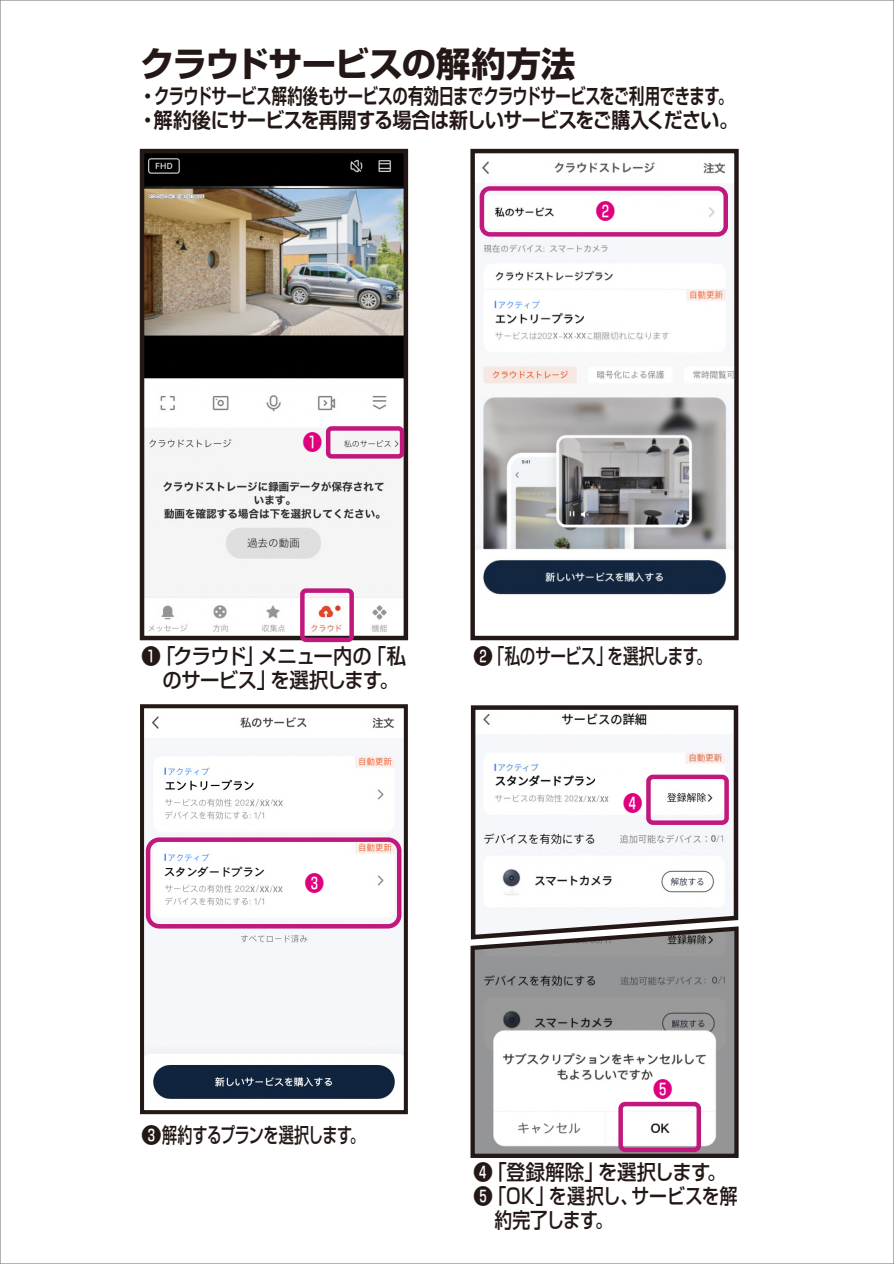
<style>
.page{position:relative;width:894px;height:1264px;background:#fff}
.page>*{position:absolute;margin:0;border:0;box-sizing:border-box;transform-origin:0 0}
.t1{font:700 34.5px "Shin Go Pro";letter-spacing:-.03em;color:#231815}
.t2{font:700 21px/24px "Shin Go Pro De";letter-spacing:-.025em;color:#231815;scale:.95 1}
.t3{font:500 21px/24px "Shin Go Pro";letter-spacing:-.02em;color:#231815;scale:.92 1}
.t4{font:500 21px "Shin Go Pro";letter-spacing:.005em;color:#231815;scale:.92 1}
.t5{font:500 21px "Shin Go Pro";letter-spacing:-.02em;color:#231815;scale:.95 1}
.t6{font:500 21px "Shin Go Pro";letter-spacing:-.02em;color:#231815;scale:.85 1}
.t7{font:500 21px "Shin Go Pro";color:#df007f;scale:.92 1}
.t8{font:11.25px "DFHS Gothic W5 MP RKSJ H";color:#000}
</style>
<div class="page">
<img style="left:145px;top:154px;width:258px;height:478px">
<div style="left:226px;top:158px;width:97px;height:16px;background:#000"></div>
<img style="left:145px;top:189px;width:258px;height:146px">
<div style="left:140px;top:149px;width:268px;height:491px;border:4px solid #231815"></div>
<div style="left:326px;top:426px;width:78px;height:32px;border:4px solid #c1187d;border-radius:3px"></div>
<div style="left:300px;top:588px;width:54px;height:54px;border:4px solid #c1187d;border-radius:4px"></div>
<svg style="left:470px;top:705px;width:269px;height:219px"></svg>
<div style="left:646px;top:774px;width:82px;height:50px;border:4px solid #c1187d;border-radius:5px"></div>
<img style="left:475px;top:161px;width:258px;height:434px">
<div style="left:470px;top:149px;width:268px;height:491px;border:4px solid #231815"></div>
<svg style="left:470px;top:924px;width:269px;height:234px"></svg>
<div style="left:479px;top:186px;width:248px;height:50px;border:4px solid #c1187d;border-radius:8px"></div>
<img style="left:151px;top:716px;width:244px;height:104px">
<img style="left:145px;top:842px;width:257px;height:104px">
<div style="left:163px;top:865px;width:123px;height:12px;background:#fff"></div>
<svg style="left:250px;top:885px;width:33px;height:7px"></svg>
<img style="left:145px;top:1046px;width:258px;height:53px">
<div style="left:140px;top:704px;width:268px;height:409px;border:4px solid #231815"></div>
<div style="left:146px;top:837px;width:255px;height:91px;border:4px solid #c1187d;border-radius:11px"></div>
<svg style="left:250px;top:799px;width:33px;height:7px"></svg>
<svg style="left:578px;top:795px;width:30px;height:7px"></svg>
<div style="left:618px;top:1101px;width:82px;height:50px;border:4px solid #c1187d;border-radius:5px"></div>
<svg style="left:553px;top:332px;width:33px;height:7px"></svg>
<div style="left:584px;top:309px;width:31px;height:16px;background:#fff"></div>
<div style="left:595px;top:773px;width:31px;height:16px;background:#fff"></div>
<div style="left:254px;top:778px;width:32px;height:16px;background:#fff"></div>
<div style="left:267px;top:861px;width:31px;height:16px;background:#fff"></div>
<h1 class="t1" style="left:140px;top:36px;width:437px">クラウドサービスの解約方法</h1>
<p class="t2" style="left:138px;top:82px;width:633px">・クラウドサービス解約後もサービスの有効日までクラウドサービスをご利用できます。・解約後にサービスを再開する場合は新しいサービスをご購入ください。</p>
<p class="t7" style="left:595px;top:194px;width:23px">❷</p>
<p class="t7" style="left:303px;top:424px;width:22px">❶</p>
<p class="t3" style="left:163px;top:641px;width:266px;text-indent:-21px">❶「クラウド」メニュー内の「私のサービス」を選択します。</p>
<p class="t8" style="left:164px;top:866px;width:137px">スタンダードプラン / 月額</p>
<p class="t7" style="left:305px;top:865px;width:23px">❸</p>
<p class="t3" style="left:473px;top:641px;width:260px">❷「私のサービス」を選択します。</p>
<p class="t7" style="left:623px;top:785px;width:23px">❹</p>
<p class="t5" style="left:142px;top:1117px;width:237px">❸解約するプランを選択します。</p>
<p class="t7" style="left:653px;top:1071px;width:23px">❺</p>
<p class="t3" style="left:473px;top:1157px;width:276px">❹「登録解除」を選択します。</p>
<p class="t4" style="left:473px;top:1178px;width:288px">❺「OK」を選択し、サービスを解</p>
<p class="t6" style="left:494px;top:1202px;width:141px">約完了します。</p>
</div>
